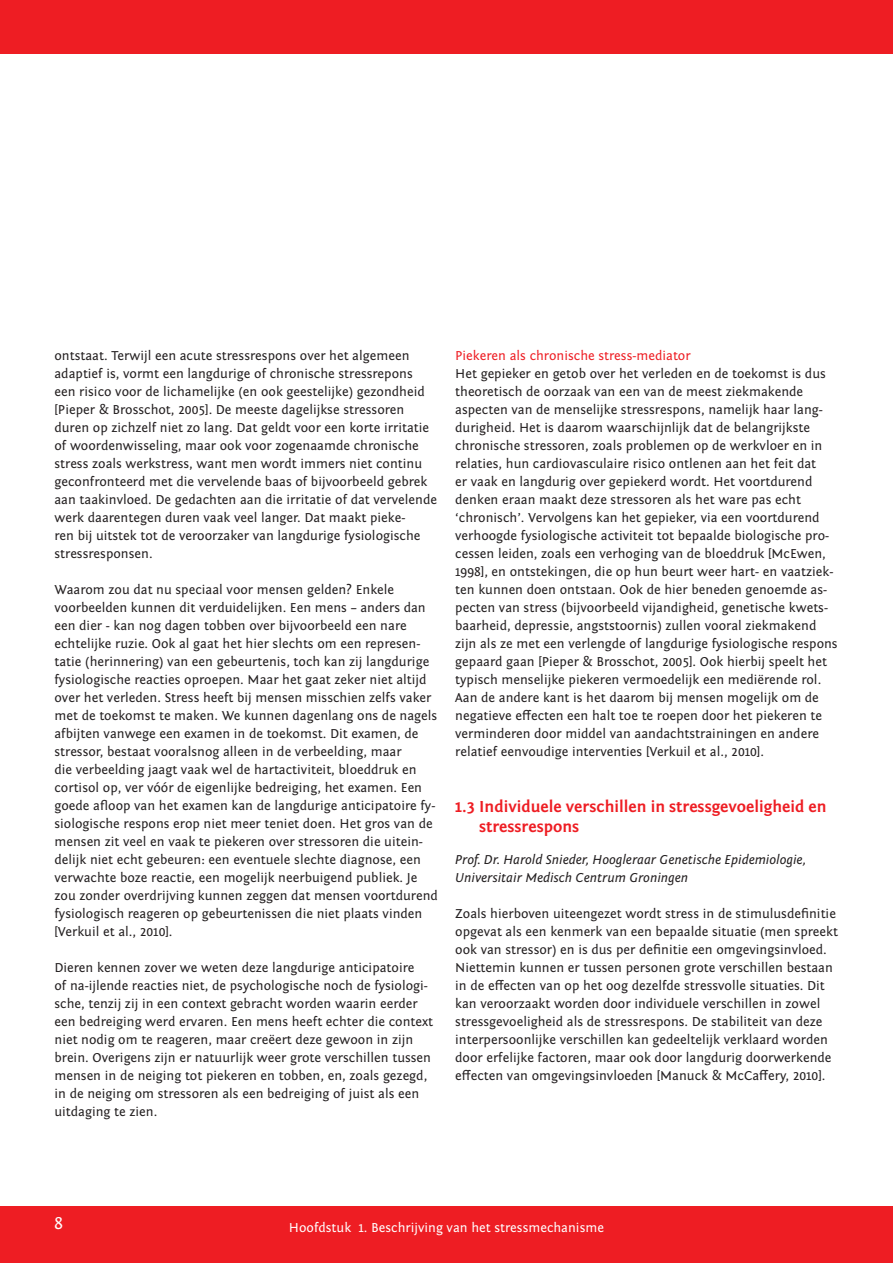
<style>
.page{position:relative;width:893px;height:1263px;background:#fff}
.page>*{position:absolute;margin:0;border:0;box-sizing:border-box;transform-origin:0 0}
.t1{font:18px "Fontin Sans";color:#fff}
.HVG_subkop_rood{font:700 16.5px/19.8px "Fontin Sans";color:#ee1d23}
.HVG_brood{font:13.5px/18px "Fontin Sans";color:#231f20}
.HVG_brood-2{font:italic 13.5px/18px "Fontin Sans";color:#231f20}
.t2{font:13.5px "Fontin Sans";color:#fff}
.HVG_brood-3{font:13.5px "Fontin Sans";color:#ee1d23}
</style>
<div class="page">
<div style="left:0;top:0;width:893px;height:54px;background:#ee1d23"></div>
<div style="left:0;top:1206px;width:893px;height:57px;background:#ee1d23"></div>
<p class="HVG_brood" style="left:54px;top:347px;width:384px">ontstaat. Terwijl een acute stressrespons over het algemeen adaptief is, vormt een langdurige of chronische stressrepons een risico voor de lichamelijke (en ook geestelijke) gezondheid [Pieper &amp; Brosschot, 2005]. De meeste dagelijkse stressoren duren op zichzelf niet zo lang. Dat geldt voor een korte irritatie of woordenwisseling, maar ook voor zogenaamde chronische stress zoals werkstress, want men wordt immers niet continu geconfronteerd met die vervelende baas of bijvoorbeeld gebrek aan taakinvloed. De gedachten aan die irritatie of dat vervelende werk daarentegen duren vaak veel langer. Dat maakt pieke-<br>ren bij uitstek tot de veroorzaker van langdurige fysiologische stressresponsen.</p>
<p class="HVG_brood" style="left:54px;top:581px;width:385px">Waarom zou dat nu speciaal voor mensen gelden? Enkele voorbeelden kunnen dit verduidelijken. Een mens – anders dan een dier - kan nog dagen tobben over bijvoorbeeld een nare echtelijke ruzie. Ook al gaat het hier slechts om een represen&shy;tatie (herinnering) van een gebeurtenis, toch kan zij langdurige fysiologische reacties oproepen. Maar het gaat zeker niet altijd over het verleden. Stress heeft bij mensen misschien zelfs vaker met de toekomst te maken. We kunnen dagenlang ons de nagels afbijten vanwege een examen in de toekomst. Dit examen, de stressor, bestaat vooralsnog alleen in de verbeelding, maar<br>die verbeelding jaagt vaak wel de hartactiviteit, bloeddruk en cortisol op, ver vóór de eigenlijke bedreiging, het examen. Een goede afloop van het examen kan de langdurige anticipatoire fy&shy;siologische respons erop niet meer teniet doen. Het gros van de mensen zit veel en vaak te piekeren over stressoren die uitein&shy;delijk niet echt gebeuren: een eventuele slechte diagnose, een verwachte boze reactie, een mogelijk neerbuigend publiek. Je zou zonder overdrijving kunnen zeggen dat mensen voortdurend fysiologisch reageren op gebeurtenissen die niet plaats vinden [Verkuil et al., 2010].</p>
<p class="HVG_brood" style="left:54px;top:959px;width:380px">Dieren kennen zover we weten deze langdurige anticipatoire<br>of na-ijlende reacties niet, de psychologische noch de fysiologi&shy;sche, tenzij zij in een context gebracht worden waarin eerder een bedreiging werd ervaren. Een mens heeft echter die context niet nodig om te reageren, maar creëert deze gewoon in zijn brein. Overigens zijn er natuurlijk weer grote verschillen tussen mensen in de neiging tot piekeren en tobben, en, zoals gezegd, in de neiging om stressoren als een bedreiging of juist als een uitdaging te zien.</p>
<p class="HVG_brood-3" style="left:455px;top:348px;width:237px">Piekeren als chronische stress-mediator</p>
<p class="HVG_brood" style="left:455px;top:365px;width:384px">Het gepieker en getob over het verleden en de toekomst is dus theoretisch de oorzaak van een van de meest ziekmakende aspecten van de menselijke stressrespons, namelijk haar lang&shy;durigheid. Het is daarom waarschijnlijk dat de belangrijkste chronische stressoren, zoals problemen op de werkvloer en in relaties, hun cardiovasculaire risico ontlenen aan het feit dat<br>er vaak en langdurig over gepiekerd wordt. Het voortdurend denken eraan maakt deze stressoren als het ware pas echt ‘chronisch’. Vervolgens kan het gepieker, via een voortdurend verhoogde fysiologische activiteit tot bepaalde biologische pro&shy;cessen leiden, zoals een verhoging van de bloeddruk [McEwen, 1998], en ontstekingen, die op hun beurt weer hart- en vaatziek&shy;ten kunnen doen ontstaan. Ook de hier beneden genoemde as&shy;pecten van stress (bijvoorbeeld vijandigheid, genetische kwets&shy;baarheid, depressie, angststoornis) zullen vooral ziekmakend zijn als ze met een verlengde of langdurige fysiologische respons gepaard gaan [Pieper &amp; Brosschot, 2005]. Ook hierbij speelt het typisch menselijke piekeren vermoedelijk een mediërende rol.<br>Aan de andere kant is het daarom bij mensen mogelijk om de negatieve effecten een halt toe te roepen door het piekeren te verminderen door middel van aandachtstrainingen en andere relatief eenvoudige interventies [Verkuil et al., 2010].</p>
<p class="HVG_subkop_rood" style="left:479px;top:797px;width:349px;text-indent:-24px">1.3 Individuele verschillen in stressgevoeligheid en stressrespons</p>
<p class="HVG_brood-2" style="left:455px;top:851px;width:352px">Prof. Dr. Harold Snieder, Hoogleraar Genetische Epidemiologie,<br>Universitair Medisch Centrum Groningen</p>
<p class="HVG_brood" style="left:455px;top:905px;width:384px">Zoals hierboven uiteengezet wordt stress in de stimulusdefinitie opgevat als een kenmerk van een bepaalde situatie (men spreekt ook van stressor) en is dus per definitie een omgevingsinvloed.<br>Niettemin kunnen er tussen personen grote verschillen bestaan in de effecten van op het oog dezelfde stressvolle situaties. Dit kan veroorzaakt worden door individuele verschillen in zowel stressgevoeligheid als de stressrespons. De stabiliteit van deze interpersoonlijke verschillen kan gedeeltelijk verklaard worden door erfelijke factoren, maar ook door langdurig doorwerkende effecten van omgevingsinvloeden [Manuck &amp; McCaffery, 2010].</p>
<h1 class="t1" style="left:54px;top:1213px;width:10px">8</h1>
<p class="t2" style="left:289px;top:1220px;width:317px">Hoofdstuk 1. Beschrijving van het stressmechanisme</p>
</div>
